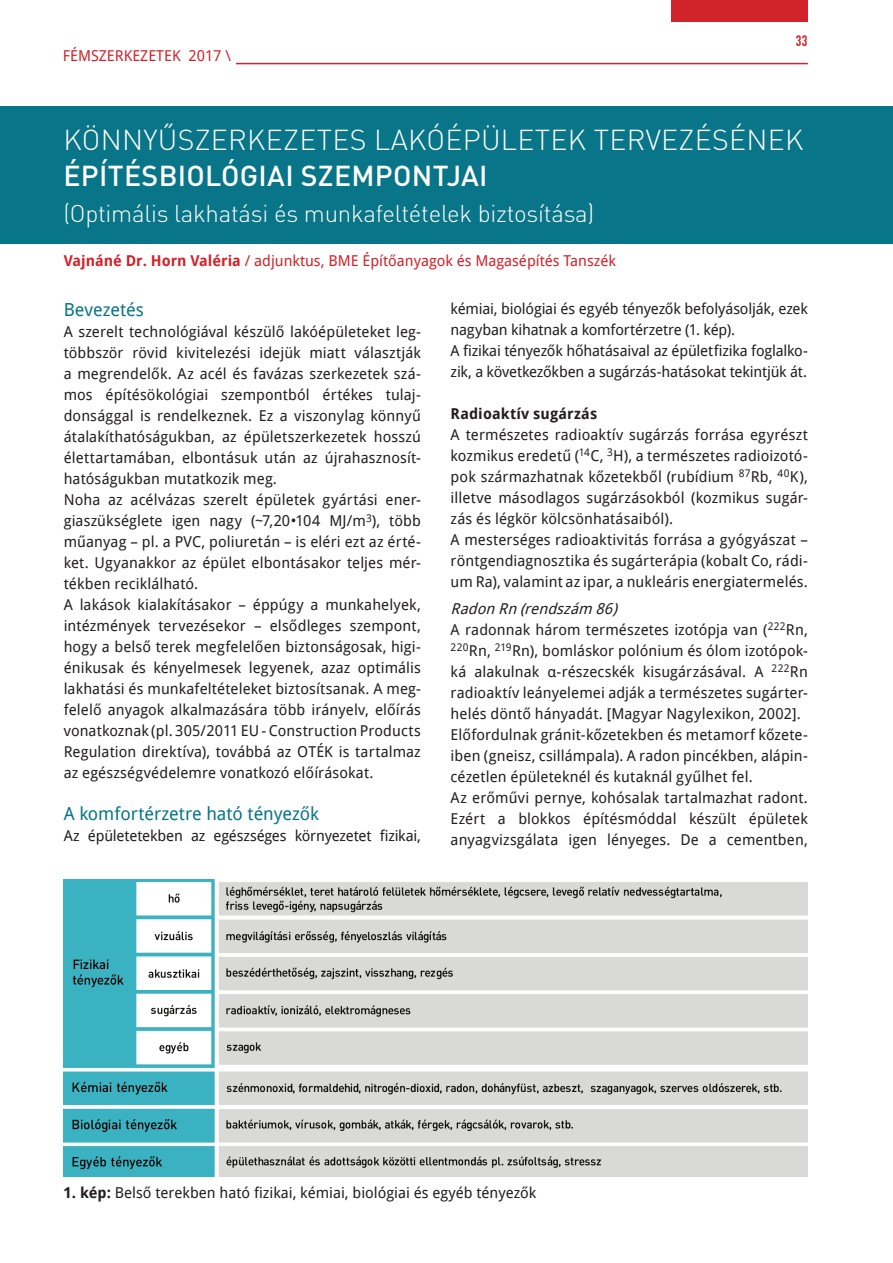
<style>
.page{position:relative;width:893px;height:1263px;background:#fff}
.page>*{position:absolute;margin:0;border:0;box-sizing:border-box;transform-origin:0 0}
.t1{font:300 28.5px "DIN Pro";letter-spacing:.01em;color:#fff}
.t2{font:500 28.5px "DIN Pro";letter-spacing:.01em;color:#fff}
.t3{font:300 24px "DIN Pro";letter-spacing:-.01em;color:#fff}
.t4{font:18px "Droid Sans";color:#087588}
.t5{font:15px/21px "Droid Sans";letter-spacing:.005em;color:#231f20;text-align:justify}
.t6{font:15px/21px "Droid Sans";letter-spacing:-.015em;color:#231f20}
.t7{font:15px "Droid Sans";color:#d1232a}
.t8{font:italic 15px "Droid Sans";color:#231f20}
.t9{font:700 15px "Droid Sans";letter-spacing:.01em;color:#231f20}
.t10{font:15px "DIN Engschrift PFL";color:#d1232a}
.s1{font-weight:700}
</style>
<div class="page">
<hr style="left:236px;top:63px;width:572px;height:1px;background:#d1232a">
<div style="left:672px;top:0;width:136px;height:21px;background:#d1232a"></div>
<div style="left:0;top:107px;width:893px;height:137px;background:#087588"></div>
<img style="left:64px;top:879px;width:744px;height:298px">
<p class="t7" style="left:63px;top:45px;width:170px">FÉMSZERKEZETEK 2017 \</p>
<p class="t10" style="left:796px;top:32px;width:14px">33</p>
<p class="t1" style="left:64px;top:120px;width:741px">KÖNNYŰSZERKEZETES LAKÓÉPÜLETEK TERVEZÉSÉNEK</p>
<p class="t2" style="left:64px;top:156px;width:426px">ÉPÍTÉSBIOLÓGIAI SZEMPONTJAI</p>
<p class="t3" style="left:63px;top:197px;width:533px">(Optimális lakhatási és munkafeltételek biztosítása)</p>
<p class="t7" style="left:64px;top:250px;width:554px"><span class="s1">Vajnáné Dr. Horn Valéria</span> / adjunktus, BME Építőanyagok és Magasépítés Tanszék</p>
<p class="t6" style="left:451px;top:297px;width:359px">kémiai, biológiai és egyéb tényezők befolyásolják, ezek nagyban kihatnak a komfortérzetre (1. kép).</p>
<p class="t5" style="left:451px;top:339px;width:359px">A fizikai tényezők hőhatásaival az épületfizika foglalko&shy;zik, a következőkben a sugárzás-hatásokat tekintjük át.</p>
<p class="t9" style="left:451px;top:403px;width:148px">Radioaktív sugárzás</p>
<p class="t5" style="left:451px;top:423px;width:359px">A természetes radioaktív sugárzás forrása egyrészt kozmikus eredetű (<sup>14</sup>C, <sup>3</sup>H), a természetes radioizotó&shy;pok származhatnak kőzetekből (rubídium <sup>87</sup>Rb, <sup>40</sup>K), illetve másodlagos sugárzásokból (kozmikus sugár&shy;zás és légkör kölcsönhatásaiból).</p>
<p class="t5" style="left:451px;top:528px;width:359px">A mesterséges radioaktivitás forrása a gyógyászat – röntgendiagnosztika és sugárterápia (kobalt Co, rádi&shy;um Ra), valamint az ipar, a nukleáris energiatermelés.</p>
<p class="t8" style="left:451px;top:598px;width:173px">RadonRn(rendszám 86)</p>
<p class="t5" style="left:451px;top:618px;width:359px">A radonnak három természetes izotópja van (<sup>222</sup>Rn, <sup>220</sup>Rn, <sup>219</sup>Rn), bomláskor polónium és ólom izotópok&shy;ká alakulnak α-részecskék kisugárzásával. A <sup>222</sup>Rn radioaktív leányelemei adják a természetes sugárter&shy;helés döntő hányadát. [Magyar Nagylexikon, 2002].</p>
<p class="t5" style="left:451px;top:723px;width:359px">Előfordulnak gránit-kőzetekben és metamorf kőzete&shy;iben (gneisz, csillámpala). A radon pincékben, alápin&shy;cézetlen épületeknél és kutaknál gyűlhet fel.</p>
<p class="t5" style="left:451px;top:786px;width:359px">Az erőművi pernye, kohósalak tartalmazhat radont.<br>Ezért a blokkos építésmóddal készült épületek anyagvizsgálata igen lényeges. De a cementben,</p>
<p class="t4" style="left:64px;top:297px;width:82px">Bevezetés</p>
<p class="t5" style="left:64px;top:321px;width:359px">A szerelt technológiával készülő lakóépületeket leg&shy;többször rövid kivitelezési idejük miatt választják a megrendelők. Az acél és favázas szerkezetek szá&shy;mos építésökológiai szempontból értékes tulaj&shy;donsággal is rendelkeznek. Ez a viszonylag könnyű átalakíthatóságukban, az épületszerkezetek hosszú élettartamában, elbontásuk után az újrahasznosít&shy;hatóságukban mutatkozik meg.</p>
<p class="t5" style="left:64px;top:489px;width:359px">Noha az acélvázas szerelt épületek gyártási ener&shy;giaszükséglete igen nagy (~7,20•104 MJ/m<sup>3</sup>), több műanyag – pl. a PVC, poliuretán – is eléri ezt az érté&shy;ket. Ugyanakkor az épület elbontásakor teljes mér&shy;tékben reciklálható.</p>
<p class="t5" style="left:64px;top:594px;width:359px">A lakások kialakításakor – éppúgy a munkahelyek, intézmények tervezésekor – elsődleges szempont, hogy a belső terek megfelelően biztonságosak, higi&shy;énikusak és kényelmesek legyenek, azaz optimális lakhatási és munkafeltételeket biztosítsanak. A meg&shy;felelő anyagok alkalmazására több irányelv, előírás vonatkoznak (pl. 305/2011 EU - Construction Products Regulation direktíva), továbbá az OTÉK is tartalmaz az egészségvédelemre vonatkozó előírásokat.</p>
<p class="t4" style="left:64px;top:801px;width:257px">A komfortérzetre ható tényezők</p>
<p class="t5" style="left:64px;top:825px;width:359px">Az épületetekben az egészséges környezetet fizikai,</p>
<p class="t5" style="left:64px;top:1182px;width:474px"><span class="s1">1. kép:</span> Belső terekben ható fizikai, kémiai, biológiai és egyéb tényezők</p>
</div>
